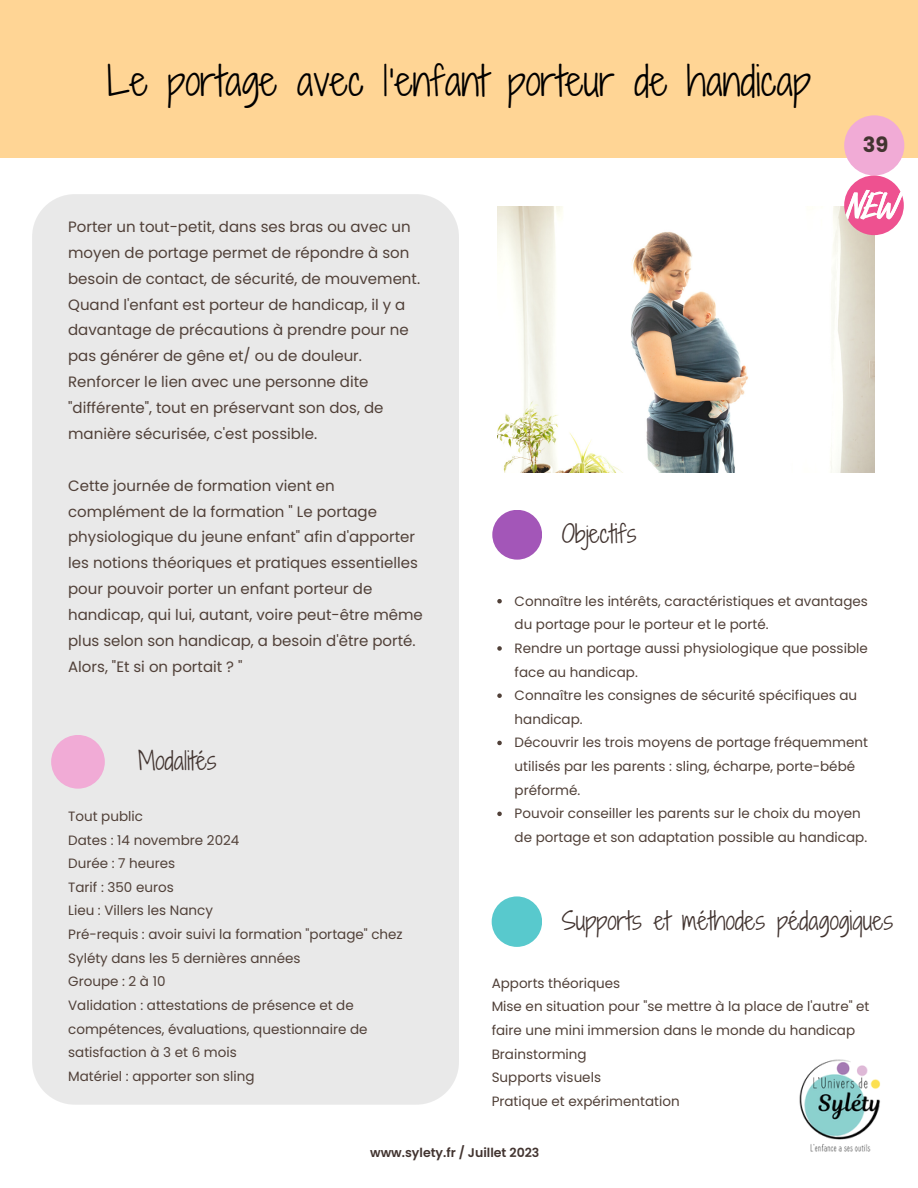
<style>
.page{position:relative;width:918px;height:1188px;background:#fff}
.page>*{position:absolute;margin:0;border:0;box-sizing:border-box;transform-origin:0 0}
.t1{font:39px "Shadows Into Light Two";color:#000}
.t2{font:24px "Shadows Into Light Two";color:#423430}
.t3{font:700 21px "Poppins";color:#423430}
.t4{font:15px/25.8px "Poppins";color:#504038}
.t5{font:13.5px/23.7px "Poppins";color:#504038}
.t6{font:600 12.6px "Poppins";color:#423430}
</style>
<div class="page">
<img style="left:497px;top:206px;width:377px;height:267px">
<div style="left:492px;top:510px;width:50px;height:50px;background:#a356b8;border-radius:50%"></div>
<img style="left:783px;top:1048px;width:113px;height:113px;border-radius:50%">
<div style="left:32px;top:194px;width:427px;height:910px;background:#e9e9e9"></div>
<div style="left:51px;top:735px;width:54px;height:54px;background:#f1abd6;border-radius:50%"></div>
<div style="left:0;top:0;width:918px;height:158px;background:#ffd595"></div>
<div style="left:844px;top:115px;width:60px;height:61px;background:#f1abd6;border-radius:50%"></div>
<svg style="left:497px;top:599px;width:5px;height:4px"></svg>
<svg style="left:497px;top:646px;width:5px;height:5px"></svg>
<svg style="left:497px;top:693px;width:5px;height:5px"></svg>
<svg style="left:497px;top:741px;width:5px;height:4px"></svg>
<svg style="left:497px;top:812px;width:5px;height:4px"></svg>
<div style="left:492px;top:896px;width:50px;height:51px;background:#58c9cd;border-radius:50%"></div>
<svg style="left:844px;top:176px;width:60px;height:59px"></svg>
<p class="t1" style="left:107px;top:52px;width:706px">Le portage avec l’enfant porteur de handicap</p>
<p class="t3" style="left:863px;top:130px;width:27px">39</p>
<p class="t4" style="left:68px;top:214px;width:353px">Porter un tout-petit, dans ses bras ou avec un moyen de portage permet de répondre à son besoin de contact, de sécurité, de mouvement.</p>
<p class="t4" style="left:68px;top:291px;width:342px">Quand l'enfant est porteur de handicap, il y a davantage de précautions à prendre pour ne pas générer de gêne et/ ou de douleur.</p>
<p class="t4" style="left:68px;top:369px;width:317px">Renforcer le lien avec une personne dite "différente", tout en préservant son dos, de manière sécurisée, c'est possible.</p>
<p class="t4" style="left:68px;top:473px;width:356px">Cette journée de formation vient en complément de la formation " Le portage physiologique du jeune enfant" afin d'apporter les notions théoriques et pratiques essentielles pour pouvoir porter un enfant porteur de handicap, qui lui, autant, voire peut-être même plus selon son handicap, a besoin d'être porté.</p>
<p class="t4" style="left:68px;top:654px;width:176px">Alors, "Et si on portait ? "</p>
<p class="t2" style="left:138px;top:743px;width:80px">Modalités</p>
<p class="t5" style="left:68px;top:804px;width:76px">Tout public</p>
<p class="t5" style="left:68px;top:828px;width:173px">Dates : 14 novembre 2024</p>
<p class="t5" style="left:68px;top:852px;width:109px">Durée : 7 heures</p>
<p class="t5" style="left:68px;top:875px;width:107px">Tarif : 350 euros</p>
<p class="t5" style="left:68px;top:899px;width:146px">Lieu : Villers les Nancy</p>
<p class="t5" style="left:68px;top:922px;width:336px">Pré-requis : avoir suivi la formation "portage" chez<br>Syléty dans les 5 dernières années</p>
<p class="t5" style="left:68px;top:970px;width:99px">Groupe : 2 à 10</p>
<p class="t5" style="left:68px;top:993px;width:301px">Validation : attestations de présence et de compétences, évaluations, questionnaire de satisfaction à 3 et 6 mois</p>
<p class="t5" style="left:68px;top:1064px;width:188px">Matériel : apporter son sling</p>
<p class="t2" style="left:562px;top:516px;width:76px">Objectifs</p>
<p class="t5" style="left:515px;top:589px;width:355px">Connaître les intérêts, caractéristiques et avantages du portage pour le porteur et le porté.</p>
<p class="t5" style="left:515px;top:636px;width:355px">Rendre un portage aussi physiologique que possible face au handicap.</p>
<p class="t5" style="left:515px;top:684px;width:344px">Connaître les consignes de sécurité spécifiques au handicap.</p>
<p class="t5" style="left:515px;top:731px;width:355px">Découvrir les trois moyens de portage fréquemment utilisés par les parents : sling, écharpe, porte-bébé préformé.</p>
<p class="t5" style="left:515px;top:802px;width:354px">Pouvoir conseiller les parents sur le choix du moyen de portage et son adaptation possible au handicap.</p>
<p class="t2" style="left:562px;top:903px;width:333px">Supports et méthodes pédagogiques</p>
<p class="t5" style="left:492px;top:971px;width:130px">Apports théoriques</p>
<p class="t5" style="left:492px;top:995px;width:379px">Mise en situation pour "se mettre à la place de l'autre" et faire une mini immersion dans le monde du handicap</p>
<p class="t5" style="left:492px;top:1042px;width:97px">Brainstorming</p>
<p class="t5" style="left:492px;top:1066px;width:111px">Supports visuels</p>
<p class="t5" style="left:492px;top:1089px;width:190px">Pratique et expérimentation</p>
<p class="t6" style="left:370px;top:1144px;width:171px">www.sylety.fr / Juillet 2023</p>
</div>
